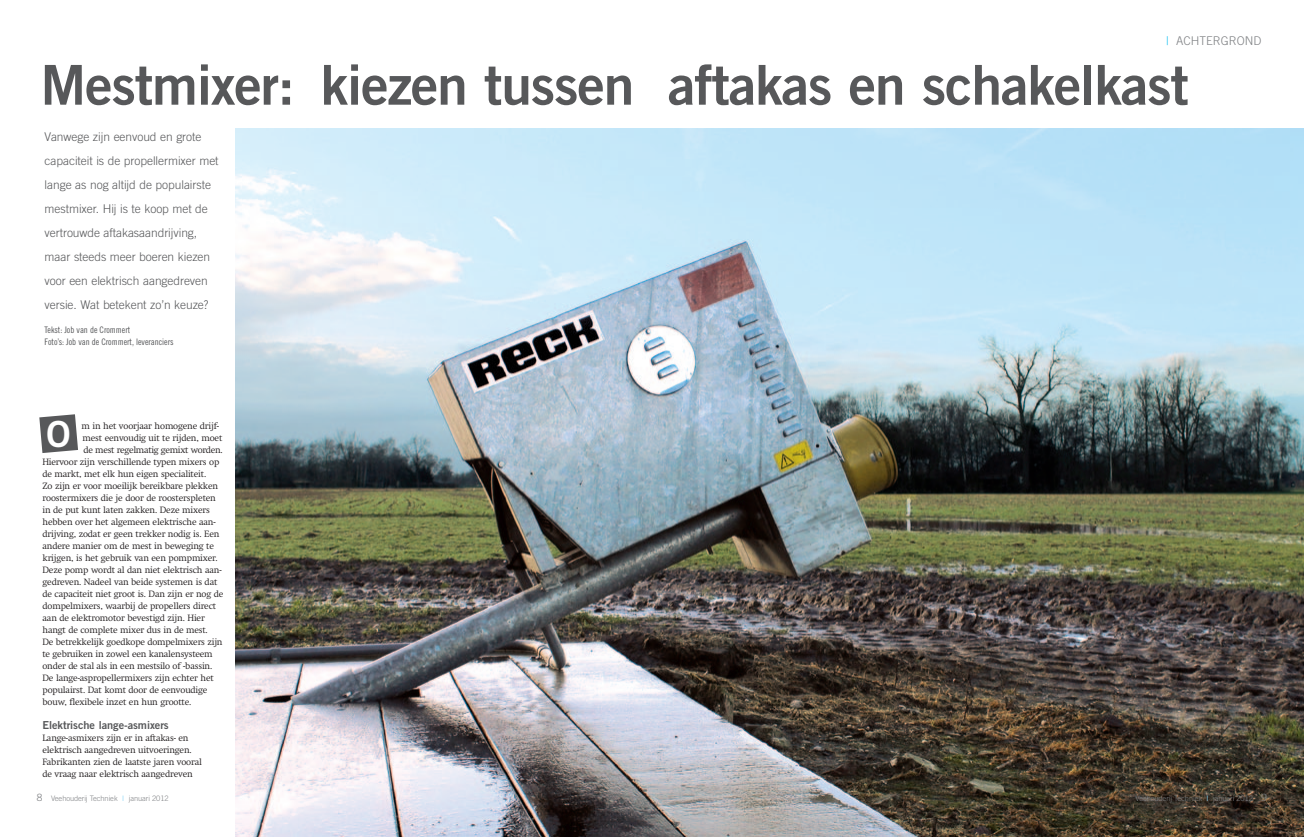
<style>
.page{position:relative;width:1304px;height:837px;background:#fff}
.page>*{position:absolute;margin:0;border:0;box-sizing:border-box;transform-origin:0 0}
.t1{font:55px "Trade Gothic LT Std Bd 2";letter-spacing:-.02em;color:#57585a}
.t2{font:36px "Trade Gothic LT Std Bd 2";color:#fff}
.t3{font:300 12px/24px "Trade Gothic LT Std";letter-spacing:-.005em;color:#57585a}
.t4{font:300 12px "Trade Gothic LT Std";color:#808285}
.t5{font:11px "Trade Gothic LT Std Bd 2";letter-spacing:-.005em;color:#57585a}
.t6{font:300 9px/12px "Swift";letter-spacing:-.015em;color:#231f20}
.t7{font:9px/12px "Trade Gothic LT Std Cn 18";letter-spacing:-.005em;color:#57585a}
.t8{font:300 7.5px "Trade Gothic LT Std";letter-spacing:-.01em;color:#808285}
.s1{color:#15c0f2}
.s2{font-size:10px}
.s3{font-weight:400;color:#86d6f7}
</style>
<div class="page">
<img style="left:235px;top:129px;width:1069px;height:707px">
<svg style="left:39px;top:414px;width:39px;height:39px;background:#717274"></svg>
<h3 class="t4" style="left:1166px;top:33px;width:97px"><span class="s1">|</span> achtergrond</h3>
<h1 class="t1" style="left:40px;top:51px;width:1150px">Mestmixer: kiezen tussen aftakas en schakelkast</h1>
<p class="t3" style="left:45px;top:124px;width:175px">Vanwege zijn eenvoud en grote capaciteit is de propellermixer met lange as nog altijd de populairste mestmixer. H ij is te koop met de vertrouwde aftakasaandrijving, maar steeds meer boeren kiezen voor een elektrisch aangedreven versie. Wat betekent zo’n keuze?</p>
<p class="t7" style="left:45px;top:323px;width:131px">Tekst: Job van de Crommert<br>Foto’s: Job van de Crommert, leveranciers</p>
<h2 class="t2" style="left:47px;top:411px;width:26px">O</h2>
<p class="t6" style="left:82px;top:420px;width:139px">m in het voorjaar homogene drijf-</p>
<p class="t6" style="left:83px;top:432px;width:141px">mest eenvoudig uit te rijden, moet</p>
<p class="t6" style="left:84px;top:444px;width:141px">de mest regelmatig gemixt worden.</p>
<p class="t6" style="left:43px;top:456px;width:178px">Hiervoor zijn verschillende typen mixers op</p>
<p class="t6" style="left:43px;top:468px;width:165px">de markt, met elk hun eigen specialiteit.</p>
<p class="t6" style="left:43px;top:480px;width:177px">Zo zijn er voor moeilijk bereikbare plekken</p>
<p class="t6" style="left:43px;top:492px;width:175px">roostermixers die je door de roosterspleten</p>
<p class="t6" style="left:43px;top:504px;width:169px">in de put kunt laten zakken. Deze mixers</p>
<p class="t6" style="left:43px;top:516px;width:175px">hebben over het algemeen elektrische aan-</p>
<p class="t6" style="left:43px;top:528px;width:178px">drijving, zodat er geen trekker nodig is. Een</p>
<p class="t6" style="left:43px;top:540px;width:173px">andere manier om de mest in beweging te</p>
<p class="t6" style="left:43px;top:552px;width:177px">krijgen, is het gebruik van een pompmixer.</p>
<p class="t6" style="left:43px;top:564px;width:181px">Deze pomp wordt al dan niet elektrisch aan-</p>
<p class="t6" style="left:43px;top:576px;width:176px">gedreven. Nadeel van beide systemen is dat</p>
<p class="t6" style="left:43px;top:588px;width:182px">de capaciteit niet groot is. Dan zijn er nog de</p>
<p class="t6" style="left:43px;top:600px;width:175px">dompelmixers, waarbij de propellers direct</p>
<p class="t6" style="left:43px;top:611px;width:164px">aan de elektromotor bevestigd zijn. Hier</p>
<p class="t6" style="left:43px;top:623px;width:167px">hangt de complete mixer dus in de mest.</p>
<p class="t6" style="left:43px;top:635px;width:182px">De betrekkelijk goedkope dompelmixers zijn</p>
<p class="t6" style="left:43px;top:647px;width:172px">te gebruiken in zowel een kanalensysteem</p>
<p class="t6" style="left:43px;top:659px;width:171px">onder de stal als in een mestsilo of -bassin.</p>
<p class="t6" style="left:43px;top:671px;width:173px">De lange-aspropellermixers zijn echter het</p>
<p class="t6" style="left:43px;top:683px;width:167px">populairst. Dat komt door de eenvoudige</p>
<p class="t6" style="left:43px;top:695px;width:150px">bouw, flexibele inzet en hun grootte.</p>
<p class="t5" style="left:43px;top:718px;width:128px">Elektrische lange-asmixers</p>
<p class="t6" style="left:43px;top:732px;width:161px">Lange-asmixers zijn er in aftakas- en elektrisch aangedreven uitvoeringen.<br>Fabrikanten zien de laatste jaren vooral de vraag naar elektrisch aangedreven</p>
<p class="t8" style="left:37px;top:793px;width:133px"><span class="s2">8</span> Veehouderij Techniek <span class="s3">l</span> januari 2012</p>
<p class="t8" style="left:1135px;top:793px;width:133px">Veehouderij Techniek <span class="s3">l</span> januari 2012 <span class="s2">9</span></p>
</div>
